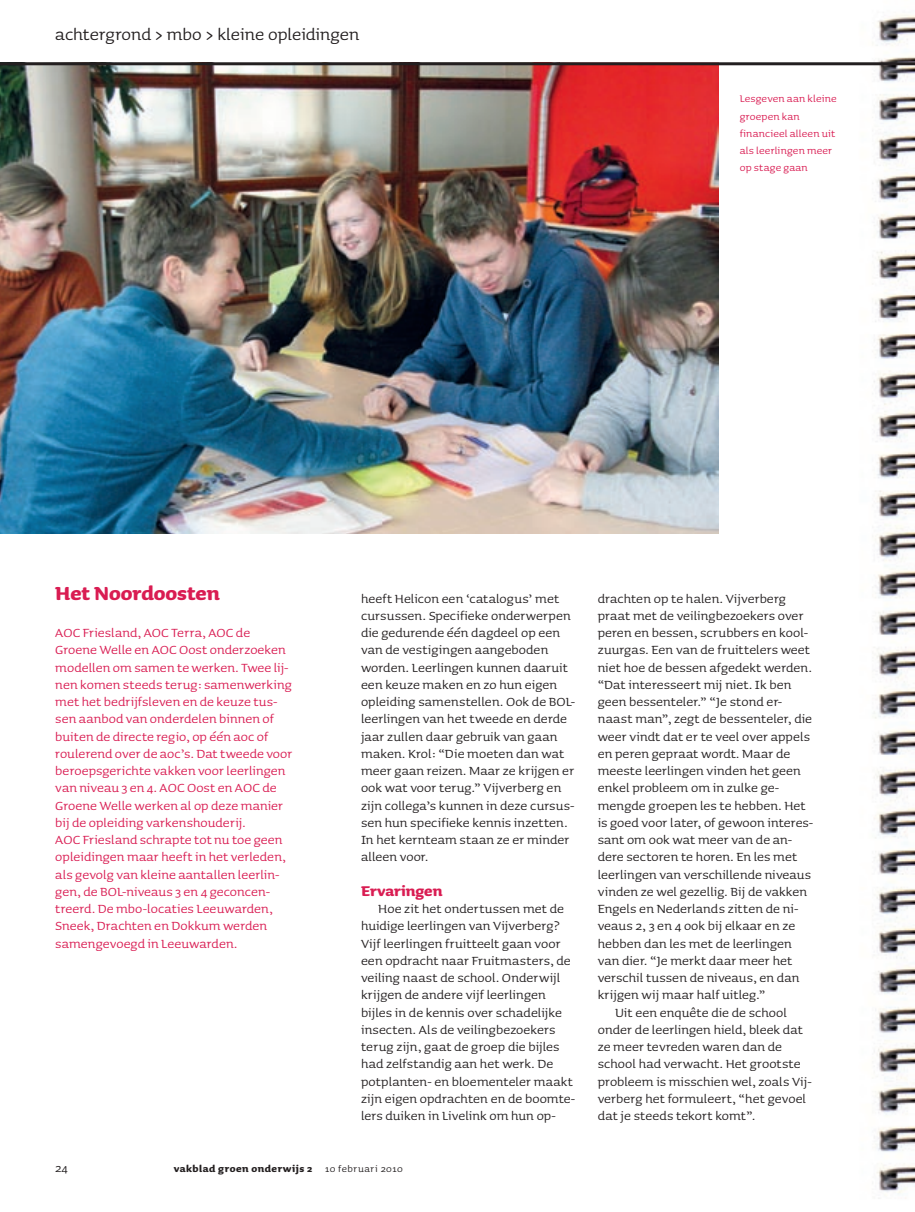
<style>
.page{position:relative;width:915px;height:1212px;background:#fff}
.page>*{position:absolute;margin:0;border:0;box-sizing:border-box;transform-origin:0 0}
.t1{font:700 24px "Sauna";color:#d91c52}
.t2{font:21px "Sauna";color:#231f20}
.t3{font:700 18px "Sauna";letter-spacing:-.005em;color:#d91c52}
.t4{font:15.75px/17.2px "Sauna";letter-spacing:.005em;color:#231f20}
.t5{font:15.75px/17.2px "Sauna";letter-spacing:.005em;color:#d91c52}
.t6{font:15px "Sauna";color:#231f20}
.t7{font:12.75px/17.2px "Sauna";letter-spacing:.01em;color:#d91c52}
.t8{font:700 12px "Sauna";letter-spacing:.04em;color:#231f20}
.s1{font-weight:400}
</style>
<div class="page">
<img style="left:0;top:65px;width:718px;height:469px">
<img style="left:811px;top:15px;width:103px;height:1184px">
<hr style="left:0;top:62px;width:914px;height:3px;background:#231f20">
<h2 class="t2" style="left:55px;top:23px;width:305px">achtergrond &gt; mbo &gt; kleine opleidingen</h2>
<p class="t7" style="left:739px;top:90px;width:98px">Lesgeven aan kleine groepen kan financieel alleen uit als leerlingen meer op stage gaan</p>
<h1 class="t1" style="left:55px;top:581px;width:166px">Het Noordoosten</h1>
<p class="t5" style="left:55px;top:624px;width:238px">AOC Friesland, AOC Terra, AOC de Groene Welle en AOC Oost onderzoeken modellen om samen te werken. Twee lij&shy;nen komen steeds terug: samenwerking met het bedrijfsleven en de keuze tus&shy;sen aanbod van onderdelen binnen of buiten de directe regio, op één aoc of roulerend over de aoc’s. Dat tweede voor beroepsgerichte vakken voor leerlingen van niveau 3 en 4. AOC Oost en AOC de Groene Welle werken al op deze manier bij de opleiding varkenshouderij.<br>AOC Friesland schrapte tot nu toe geen opleidingen maar heeft in het verleden, als gevolg van kleine aantallen leerlin&shy;gen, de BOL-niveaus 3 en 4 geconcen&shy;treerd. De mbo-locaties Leeuwarden, Sneek, Drachten en Dokkum werden samengevoegd in Leeuwarden.</p>
<p class="t4" style="left:361px;top:590px;width:216px">heeft Helicon een ‘catalogus’ met cursussen. Specifieke onderwerpen die gedurende één dagdeel op een van de vestigingen aangeboden worden. Leerlingen kunnen daaruit een keuze maken en zo hun eigen opleiding samenstellen. Ook de BOL&shy;leerlingen van het tweede en derde jaar zullen daar gebruik van gaan maken. Krol: “Die moeten dan wat meer gaan reizen. Maar ze krijgen er ook wat voor terug.” Vijverberg en zijn collega’s kunnen in deze cursus&shy;sen hun specifieke kennis inzetten.<br>In het kernteam staan ze er minder alleen voor.</p>
<p class="t3" style="left:361px;top:881px;width:83px">Ervaringen</p>
<p class="t4" style="left:361px;top:900px;width:216px;text-indent:17px">Hoe zit het ondertussen met de huidige leerlingen van Vijverberg?<br>Vijf leerlingen fruitteelt gaan voor een opdracht naar Fruitmasters, de veiling naast de school. Onderwijl krijgen de andere vijf leerlingen bijles in de kennis over schadelijke insecten. Als de veilingbezoekers terug zijn, gaat de groep die bijles had zelfstandig aan het werk. De potplanten- en bloementeler maakt zijn eigen opdrachten en de boomte&shy;lers duiken in Livelink om hun op-</p>
<p class="t6" style="left:55px;top:1160px;width:14px">24</p>
<p class="t8" style="left:174px;top:1162px;width:230px">vakblad groen onderwijs 2 <span class="s1">10 februari 2010</span></p>
<p class="t4" style="left:597px;top:590px;width:190px">drachten op te halen. Vijverberg</p>
<p class="t4" style="left:597px;top:607px;width:207px">praat met de veilingbezoekers over</p>
<p class="t4" style="left:597px;top:624px;width:212px">peren en bessen, scrubbers en kool-</p>
<p class="t4" style="left:597px;top:641px;width:214px">zuurgas. Een van de fruittelers weet</p>
<p class="t4" style="left:597px;top:659px;width:216px">niet hoe de bessen afgedekt werden.</p>
<p class="t4" style="left:597px;top:676px;width:195px">“Dat interesseert mij niet. Ik ben</p>
<p class="t4" style="left:597px;top:693px;width:186px">geen bessenteler.” “Je stond er-</p>
<p class="t4" style="left:597px;top:710px;width:216px">naast man”, zegt de bessenteler, die</p>
<p class="t4" style="left:597px;top:728px;width:214px">weer vindt dat er te veel over appels</p>
<p class="t4" style="left:597px;top:745px;width:194px">en peren gepraat wordt. Maar de</p>
<p class="t4" style="left:597px;top:762px;width:204px">meeste leerlingen vinden het geen</p>
<p class="t4" style="left:597px;top:779px;width:183px">enkel probleem om in zulke ge-</p>
<p class="t4" style="left:597px;top:797px;width:209px">mengde groepen les te hebben. Het</p>
<p class="t4" style="left:597px;top:814px;width:217px">is goed voor later, of gewoon interes-</p>
<p class="t4" style="left:597px;top:831px;width:196px">sant om ook wat meer van de an-</p>
<p class="t4" style="left:597px;top:848px;width:201px">dere sectoren te horen. En les met</p>
<p class="t4" style="left:597px;top:866px;width:215px">leerlingen van verschillende niveaus</p>
<p class="t4" style="left:597px;top:883px;width:211px">vinden ze wel gezellig. Bij de vakken</p>
<p class="t4" style="left:597px;top:900px;width:202px">Engels en Nederlands zitten de ni-</p>
<p class="t4" style="left:597px;top:917px;width:199px">veaus 2, 3 en 4 ook bij elkaar en ze</p>
<p class="t4" style="left:597px;top:935px;width:195px">hebben dan les met de leerlingen</p>
<p class="t4" style="left:597px;top:952px;width:196px">van dier. “Je merkt daar meer het</p>
<p class="t4" style="left:597px;top:969px;width:203px">verschil tussen de niveaus, en dan</p>
<p class="t4" style="left:597px;top:986px;width:169px">krijgen wij maar half uitleg.”</p>
<p class="t4" style="left:614px;top:1004px;width:173px">Uit een enquête die de school</p>
<p class="t4" style="left:597px;top:1021px;width:207px">onder de leerlingen hield, bleek dat</p>
<p class="t4" style="left:597px;top:1038px;width:186px">ze meer tevreden waren dan de</p>
<p class="t4" style="left:597px;top:1055px;width:204px">school had verwacht. Het grootste</p>
<p class="t4" style="left:597px;top:1073px;width:216px">probleem is misschien wel, zoals Vij-</p>
<p class="t4" style="left:597px;top:1090px;width:210px">verberg het formuleert, “het gevoel</p>
<p class="t4" style="left:597px;top:1107px;width:159px">dat je steeds tekort komt”.</p>
</div>
